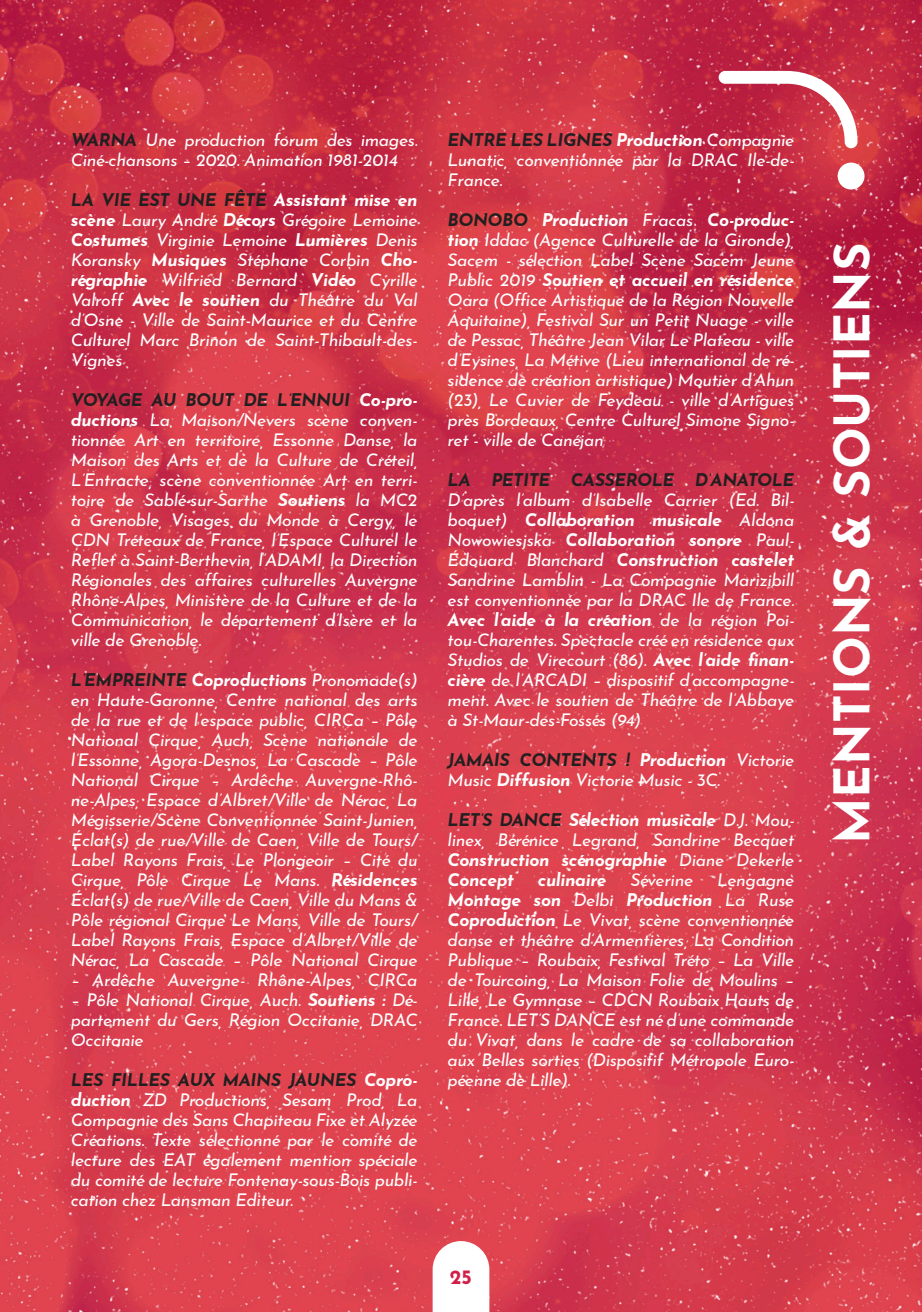
<style>
.page{position:relative;width:922px;height:1312px;background:#fff}
.page>*{position:absolute;margin:0;border:0;box-sizing:border-box;transform-origin:0 0}
.t1{font:700 49px "Josefin Sans";color:#fff}
.t2{font:700 20px "Josefin Sans";color:#d12048}
.t3{font:italic 17.5px/20px "Josefin Sans";letter-spacing:-.02em;color:#fff;text-align:justify}
.t4{font:italic 700 17.5px "Josefin Sans";letter-spacing:-.02em;color:#fff}
.s1{font-weight:700;color:#231f20}
.s2{font-weight:700}
</style>
<div class="page">
<img style="left:0;top:0;width:921px;height:1311px">
<div style="left:837px;top:162px;width:27px;height:27px;background:#fff;border-radius:50%"></div>
<svg style="left:718px;top:71px;width:139px;height:77px"></svg>
<svg style="left:432px;top:1240px;width:57px;height:71px"></svg>
<p class="t3" style="left:71px;top:128px;width:348px"><span class="s1">WARNA</span> Une production forum des images.<br>Ciné-chansons – 2020. Animation 1981-2014</p>
<p class="t3" style="left:71px;top:188px;width:348px"><span class="s1">LA VIE EST UNE FÊTE</span> <span class="s2">Assistant mise en scène</span> Laury André <span class="s2">Décors</span> Grégoire Lemoine <span class="s2">Costumes</span> Virginie Lemoine <span class="s2">Lumières</span> Denis Koransky <span class="s2">Musiques</span> Stéphane Corbin <span class="s2">Cho&shy;régraphie</span> Wilfried Bernard <span class="s2">Vidéo</span> Cyrille Valroff <span class="s2">Avec le soutien</span> du Théâtre du Val d’Osne - Ville de Saint-Maurice et du Centre Culturel Marc Brinon de Saint-Thibault-des-Vignes</p>
<p class="t3" style="left:71px;top:388px;width:348px"><span class="s1">VOYAGE AU BOUT DE L’ENNUI</span> <span class="s2">Co-pro&shy;ductions</span> La Maison/Nevers scène conven&shy;tionnée Art en territoire, Essonne Danse, la Maison des Arts et de la Culture de Créteil, L’Entracte, scène conventionnée Art en terri&shy;toire de Sablé-sur-Sarthe <span class="s2">Soutiens</span> la MC2 à Grenoble, Visages du Monde à Cergy, le CDN Tréteaux de France, l’Espace Culturel le Reflet à Saint-Berthevin, l’ADAMI, la Direction Régionales des affaires culturelles Auvergne Rhône-Alpes, Ministère de la Culture et de la Communication, le département d’Isère et la ville de Grenoble.</p>
<p class="t3" style="left:71px;top:668px;width:348px"><span class="s1">L’EMPREINTE</span> <span class="s2">Coproductions</span> Pronomade(s) en Haute-Garonne, Centre national des arts de la rue et de l’espace public, CIRCa – Pôle National Cirque, Auch, Scène nationale de l’Essonne, Agora-Desnos, La Cascade – Pôle National Cirque – Ardêche Auvergne-Rhô&shy;ne-Alpes, Espace d’Albret/Ville de Nérac, La Mégisserie/Scène Conventionnée Saint-Junien, Éclat(s) de rue/Ville de Caen, Ville de Tours/ Label Rayons Frais, Le Plongeoir – Cité du Cirque, Pôle Cirque Le Mans. <span class="s2">Résidences </span>Éclat(s) de rue/Ville de Caen, Ville du Mans &amp; Pôle régional Cirque Le Mans, Ville de Tours/ Label Rayons Frais, Espace d’Albret/Ville de Nérac, La Cascade – Pôle National Cirque</p>
<p class="t3" style="left:71px;top:968px;width:348px">– Ardêche Auvergne- Rhône-Alpes, CIRCa</p>
<p class="t3" style="left:71px;top:988px;width:348px">– Pôle National Cirque, Auch. <span class="s2">Soutiens :</span> Dé&shy;partement du Gers, Région Occitanie, DRAC Occitanie</p>
<p class="t3" style="left:71px;top:1068px;width:348px"><span class="s1">LES FILLES AUX MAINS JAUNES</span> <span class="s2">Copro&shy;duction</span> ZD Productions, Sesam’ Prod, La Compagnie des Sans Chapiteau Fixe et Alyzée Créations. Texte sélectionné par le comité de lecture des EAT également mention spéciale du comité de lecture Fontenay-sous-Bois publi&shy;cation chez Lansman Editeur.</p>
<p class="t3" style="left:447px;top:128px;width:348px"><span class="s1">ENTRE LES LIGNES</span> <span class="s2">Production</span> Compagnie Lunatic, conventionnée par la DRAC Ile-de-France.</p>
<p class="t3" style="left:447px;top:208px;width:348px"><span class="s1">BONOBO</span> <span class="s2">Production</span> Fracas <span class="s2">Co-produc&shy;tion</span> Iddac (Agence Culturelle de la Gironde), Sacem - sélection Label Scène Sacem Jeune Public 2019 <span class="s2">Soutien et accueil en résidence </span>Oara (Office Artistique de la Région Nouvelle Aquitaine), Festival Sur un Petit Nuage - ville de Pessac, Théâtre Jean Vilar Le Plateau - ville d’Eysines, La Métive (Lieu international de ré&shy;sidence de création artistique) Moutier d’Ahun (23), Le Cuvier de Feydeau - ville d’Artigues près Bordeaux, Centre Culturel Simone Signo&shy;ret - ville de Canéjan</p>
<p class="t3" style="left:447px;top:468px;width:348px"><span class="s1">LA PETITE CASSEROLE D’ANATOLE </span>D’après l’album d’Isabelle Carrier (Ed. Bil&shy;boquet) <span class="s2">Collaboration musicale</span> Aldona Nowowiesjska <span class="s2">Collaboration sonore</span> Paul-Édouard Blanchard <span class="s2">Construction castelet </span>Sandrine Lamblin - La Compagnie Marizibill est conventionnée par la DRAC Ile de France.<br><span class="s2">Avec l’aide à la création</span> de la région Poi&shy;tou-Charentes. Spectacle créé en résidence aux Studios de Virecourt (86). <span class="s2">Avec l’aide finan&shy;cière</span> de l’ARCADI – dispositif d’accompagne&shy;ment. Avec le soutien de Théâtre de l’Abbaye à St-Maur-des-Fossés (94)</p>
<p class="t3" style="left:447px;top:748px;width:348px"><span class="s1">JAMAIS CONTENTS !</span> <span class="s2">Production</span> Victorie<br>Music <span class="s2">Diffusion</span> Victorie Music - 3C.</p>
<p class="t3" style="left:447px;top:808px;width:348px"><span class="s1">LET’S DANCE</span> <span class="s2">Sélection musicale</span> D.J. Mou&shy;linex, Bérénice Legrand, Sandrine Becquet <span class="s2">Construction scénographie</span> Diane Dekerle <span class="s2">Concept</span></p>
<p class="t4" style="left:537px;top:864px;width:70px">culinaire</p>
<p class="t3" style="left:630px;top:868px;width:64px">Séverine</p>
<p class="t3" style="left:447px;top:868px;width:348px;text-indent:269px">Lengagne <span class="s2">Montage son</span> Delbi <span class="s2">Production</span> La Ruse <span class="s2">Coproduction</span> Le Vivat, scène conventionnée danse et théâtre d’Armentières, La Condition Publique – Roubaix, Festival Tréto – La Ville de Tourcoing, La Maison Folie de Moulins – Lille, Le Gymnase – CDCN Roubaix Hauts de France. LET’S DANCE est né d’une commande du Vivat, dans le cadre de sa collaboration aux Belles sorties (Dispositif Métropole Euro&shy;péenne de Lille).</p>
<p class="t2" style="left:450px;top:1258px;width:24px">25</p>
<p class="t1" style="left:808px;top:844px;width:603px;rotate:-90deg">MENTIONS &amp; SOUTIENS</p>
</div>
